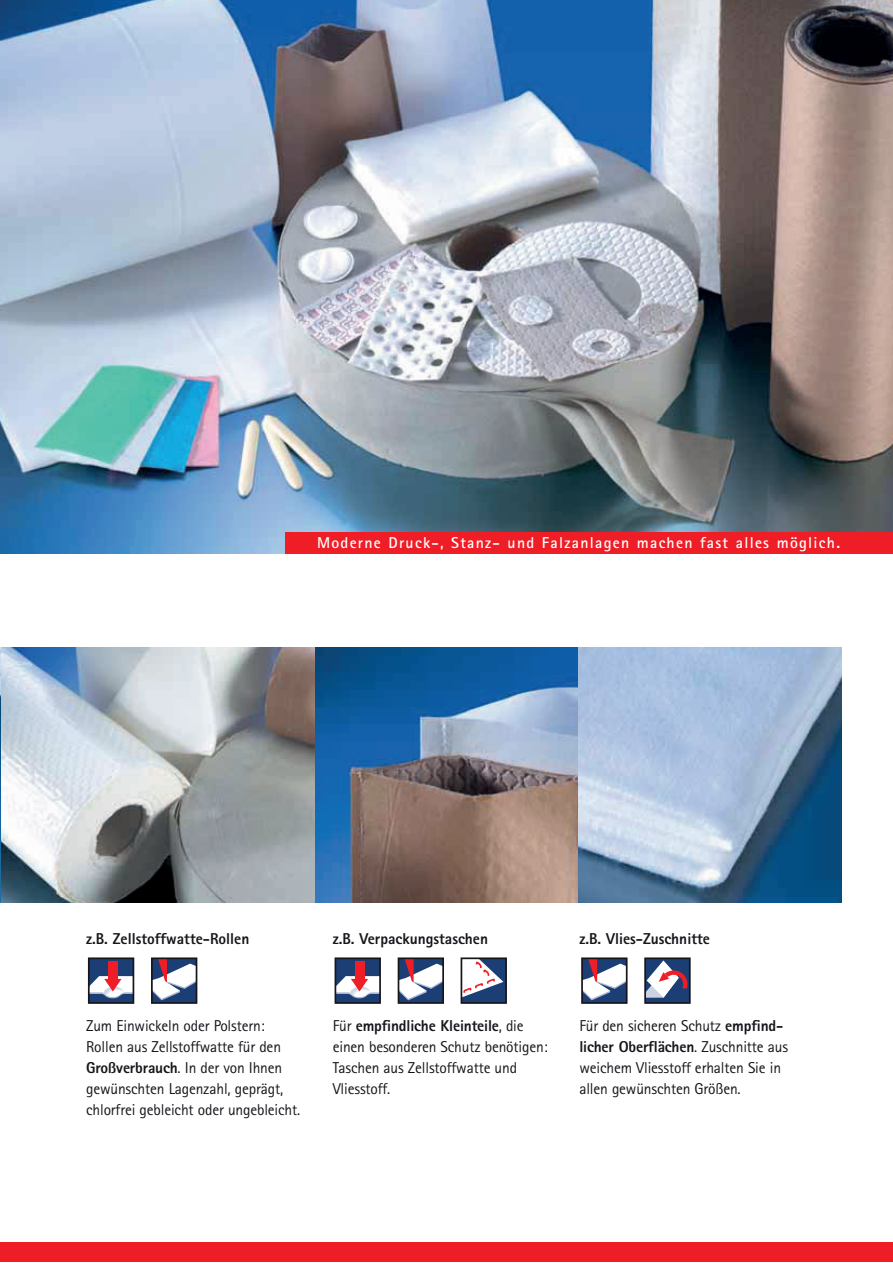
<style>
.page{position:relative;width:893px;height:1263px;background:#fff}
.page>*{position:absolute;margin:0;border:0;box-sizing:border-box;transform-origin:0 0}
.t1{font:15.75px/21px "Agfa Rotis Sans Serif";letter-spacing:-.01em;color:#17141a}
.t2{font:800 15.75px "Agfa Rotis Sans Serif";color:#17141a}
.t3{font:700 15.75px "Agfa Rotis Sans Serif";letter-spacing:.08em;color:#fff}
.s1{font-weight:800}
</style>
<div class="page">
<img style="left:0;top:1px;width:893px;height:552px">
<img style="left:0;top:647px;width:841px;height:255px">
<div style="left:0;top:1242px;width:893px;height:20px;background:#ee1d26"></div>
<div style="left:285px;top:532px;width:608px;height:21px;background:#ee1d26"></div>
<div style="left:461px;top:958px;width:45px;height:45px;background:#1b3f75"></div>
<div style="left:461px;top:957px;width:46px;height:47px;border:2px solid #17141a"></div>
<svg style="left:461px;top:958px;width:42px;height:39px"></svg>
<svg style="left:401px;top:960px;width:40px;height:40px"></svg>
<div style="left:398px;top:957px;width:46px;height:47px;border:2px solid #17141a"></div>
<div style="left:335px;top:958px;width:45px;height:45px;background:#1b3f75"></div>
<div style="left:335px;top:957px;width:46px;height:47px;border:2px solid #17141a"></div>
<svg style="left:335px;top:975px;width:45px;height:23px"></svg>
<div style="left:355px;top:961px;width:9px;height:20px;background:#ee1d26"></div>
<div style="left:645px;top:958px;width:45px;height:45px;background:#1b3f75"></div>
<svg style="left:647px;top:960px;width:40px;height:38px"></svg>
<div style="left:644px;top:957px;width:47px;height:47px;border:2px solid #17141a"></div>
<div style="left:582px;top:958px;width:45px;height:45px;background:#1b3f75"></div>
<svg style="left:584px;top:960px;width:41px;height:40px"></svg>
<div style="left:581px;top:957px;width:47px;height:47px;border:2px solid #17141a"></div>
<svg style="left:154px;top:960px;width:40px;height:40px"></svg>
<div style="left:151px;top:957px;width:46px;height:47px;border:2px solid #17141a"></div>
<div style="left:89px;top:958px;width:44px;height:45px;background:#1b3f75"></div>
<div style="left:88px;top:957px;width:46px;height:47px;border:2px solid #17141a"></div>
<svg style="left:89px;top:975px;width:44px;height:23px"></svg>
<div style="left:108px;top:961px;width:9px;height:20px;background:#ee1d26"></div>
<p class="t3" style="left:317px;top:532px;width:525px">Moderne Druck-, Stanz- und Falzanlagen machen fast alles möglich.</p>
<p class="t2" style="left:86px;top:929px;width:165px">z.B. Zellstoffwatte-Rollen</p>
<p class="t1" style="left:86px;top:1015px;width:216px">Zum Einwickeln oder Polstern:<br>Rollen aus Zellstoffwatte für den <span class="s1">Großverbrauch</span>. In der von Ihnen gewünschten Lagenzahl, geprägt, chlorfrei gebleicht oder ungebleicht.</p>
<p class="t2" style="left:333px;top:929px;width:157px">z.B. Verpackungstaschen</p>
<p class="t1" style="left:333px;top:1015px;width:216px">Für <span class="s1">empfindliche Kleinteile</span>, die einen besonderen Schutz benötigen:<br>Taschen aus Zellstoffwatte und<br>Vliesstoff.</p>
<p class="t2" style="left:579px;top:929px;width:132px">z.B. Vlies-Zuschnitte</p>
<p class="t1" style="left:579px;top:1015px;width:210px">Für den sicheren Schutz <span class="s1">empfind&shy;licher Oberflächen</span>. Zuschnitte aus weichem Vliesstoff erhalten Sie in allen gewünschten Größen.</p>
</div>
